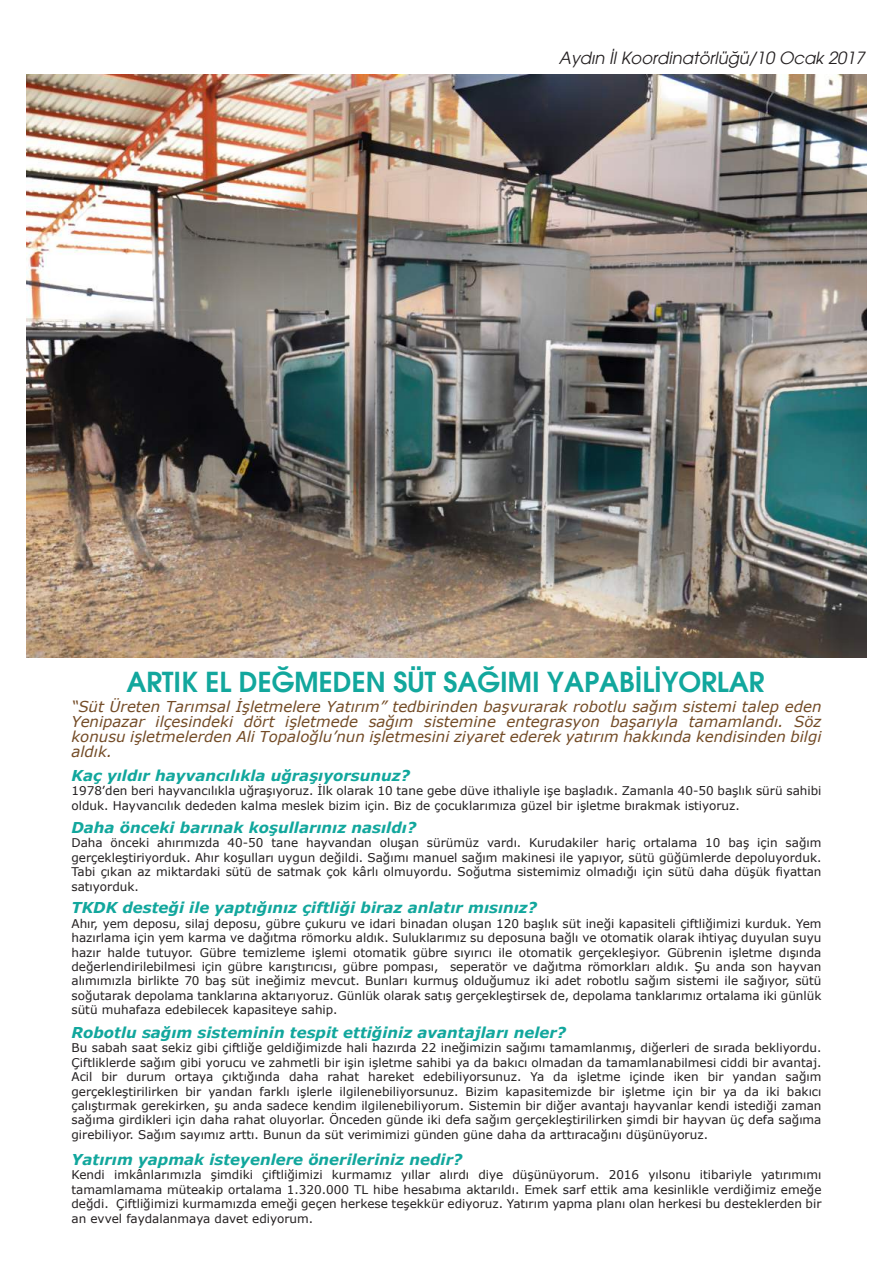
<style>
.page{position:relative;width:893px;height:1263px;background:#fff}
.page>*{position:absolute;margin:0;border:0;box-sizing:border-box;transform-origin:0 0}
.t1{font:600 27px "Avant Garde";color:#12a79d}
.t2{font:italic 16.5px "Avant Garde";color:#231f20}
.t3{font:italic 15px/15px "Verdana";color:#744c27;text-align:justify}
.t4{font:italic 700 15px "Verdana";color:#12a79d}
.t5{font:12px/14.4px "Verdana";color:#231f20;text-align:justify}
</style>
<div class="page">
<img style="left:26px;top:74px;width:840px;height:583px">
<h2 class="t2" style="left:559px;top:48px;width:307px">Aydın İl Koordinatörlüğü/10 Ocak 2017</h2>
<h1 class="t1" style="left:127px;top:664px;width:639px">ARTIK EL DEĞMEDEN SÜT SAĞIMI YAPABİLİYORLAR</h1>
<p class="t3" style="left:71px;top:699px;width:752px">“Süt Üreten Tarımsal İşletmelere Yatırım” tedbirinden başvurarak robotlu sağım sistemi talep eden Yenipazar ilçesindeki dört işletmede sağım sistemine entegrasyon başarıyla tamamlandı. Söz konusu işletmelerden Ali Topaloğlu’nun işletmesini ziyaret ederek yatırım hakkında kendisinden bilgi aldık.</p>
<p class="t4" style="left:71px;top:765px;width:340px">Kaç yıldır hayvancılıkla uğraşıyorsunuz?</p>
<p class="t5" style="left:71px;top:784px;width:751px">1978’den beri hayvancılıkla uğraşıyoruz. İlk olarak 10 tane gebe düve ithaliyle işe başladık. Zamanla 40-50 başlık sürü sahibi olduk. Hayvancılık dededen kalma meslek bizim için. Biz de çocuklarımıza güzel bir işletme bırakmak istiyoruz.</p>
<p class="t4" style="left:71px;top:817px;width:346px">Daha önceki barınak koşullarınız nasıldı?</p>
<p class="t5" style="left:71px;top:836px;width:752px">Daha önceki ahırımızda 40-50 tane hayvandan oluşan sürümüz vardı. Kurudakiler hariç ortalama 10 baş için sağım gerçekleştiriyorduk. Ahır koşulları uygun değildi. Sağımı manuel sağım makinesi ile yapıyor, sütü güğümlerde depoluyorduk.<br>Tabi çıkan az miktardaki sütü de satmak çok kârlı olmuyordu. Soğutma sistemimiz olmadığı için sütü daha düşük fiyattan satıyorduk.</p>
<p class="t4" style="left:71px;top:897px;width:467px">TKDK desteği ile yaptığınız çiftliği biraz anlatır mısınız?</p>
<p class="t5" style="left:71px;top:916px;width:752px">Ahır, yem deposu, silaj deposu, gübre çukuru ve idari binadan oluşan 120 başlık süt ineği kapasiteli çiftliğimizi kurduk. Yem hazırlama için yem karma ve dağıtma römorku aldık. Suluklarımız su deposuna bağlı ve otomatik olarak ihtiyaç duyulan suyu hazır halde tutuyor. Gübre temizleme işlemi otomatik gübre sıyırıcı ile otomatik gerçekleşiyor. Gübrenin işletme dışında değerlendirilebilmesi için gübre karıştırıcısı, gübre pompası, seperatör ve dağıtma römorkları aldık. Şu anda son hayvan alımımızla birlikte 70 baş süt ineğimiz mevcut. Bunları kurmuş olduğumuz iki adet robotlu sağım sistemi ile sağıyor, sütü soğutarak depolama tanklarına aktarıyoruz. Günlük olarak satış gerçekleştirsek de, depolama tanklarımız ortalama iki günlük sütü muhafaza edebilecek kapasiteye sahip.</p>
<p class="t4" style="left:71px;top:1022px;width:496px">Robotlu sağım sisteminin tespit ettiğiniz avantajları neler?</p>
<p class="t5" style="left:71px;top:1041px;width:752px">Bu sabah saat sekiz gibi çiftliğe geldiğimizde hali hazırda 22 ineğimizin sağımı tamamlanmış, diğerleri de sırada bekliyordu.<br>Çiftliklerde sağım gibi yorucu ve zahmetli bir işin işletme sahibi ya da bakıcı olmadan da tamamlanabilmesi ciddi bir avantaj.<br>Acil bir durum ortaya çıktığında daha rahat hareket edebiliyorsunuz. Ya da işletme içinde iken bir yandan sağım gerçekleştirilirken bir yandan farklı işlerle ilgilenebiliyorsunuz. Bizim kapasitemizde bir işletme için bir ya da iki bakıcı çalıştırmak gerekirken, şu anda sadece kendim ilgilenebiliyorum. Sistemin bir diğer avantajı hayvanlar kendi istediği zaman sağıma girdikleri için daha rahat oluyorlar. Önceden günde iki defa sağım gerçekleştirilirken şimdi bir hayvan üç defa sağıma girebiliyor. Sağım sayımız arttı. Bunun da süt verimimizi günden güne daha da arttıracağını düşünüyoruz.</p>
<p class="t4" style="left:71px;top:1149px;width:392px">Yatırım yapmak isteyenlere önerileriniz nedir?</p>
<p class="t5" style="left:71px;top:1167px;width:752px">Kendi imkânlarımızla şimdiki çiftliğimizi kurmamız yıllar alırdı diye düşünüyorum. 2016 yılsonu itibariyle yatırımımı tamamlamama müteakip ortalama 1.320.000 TL hibe hesabıma aktarıldı. Emek sarf ettik ama kesinlikle verdiğimiz emeğe değdi. Çiftliğimizi kurmamızda emeği geçen herkese teşekkür ediyoruz. Yatırım yapma planı olan herkesi bu desteklerden bir an evvel faydalanmaya davet ediyorum.</p>
</div>
